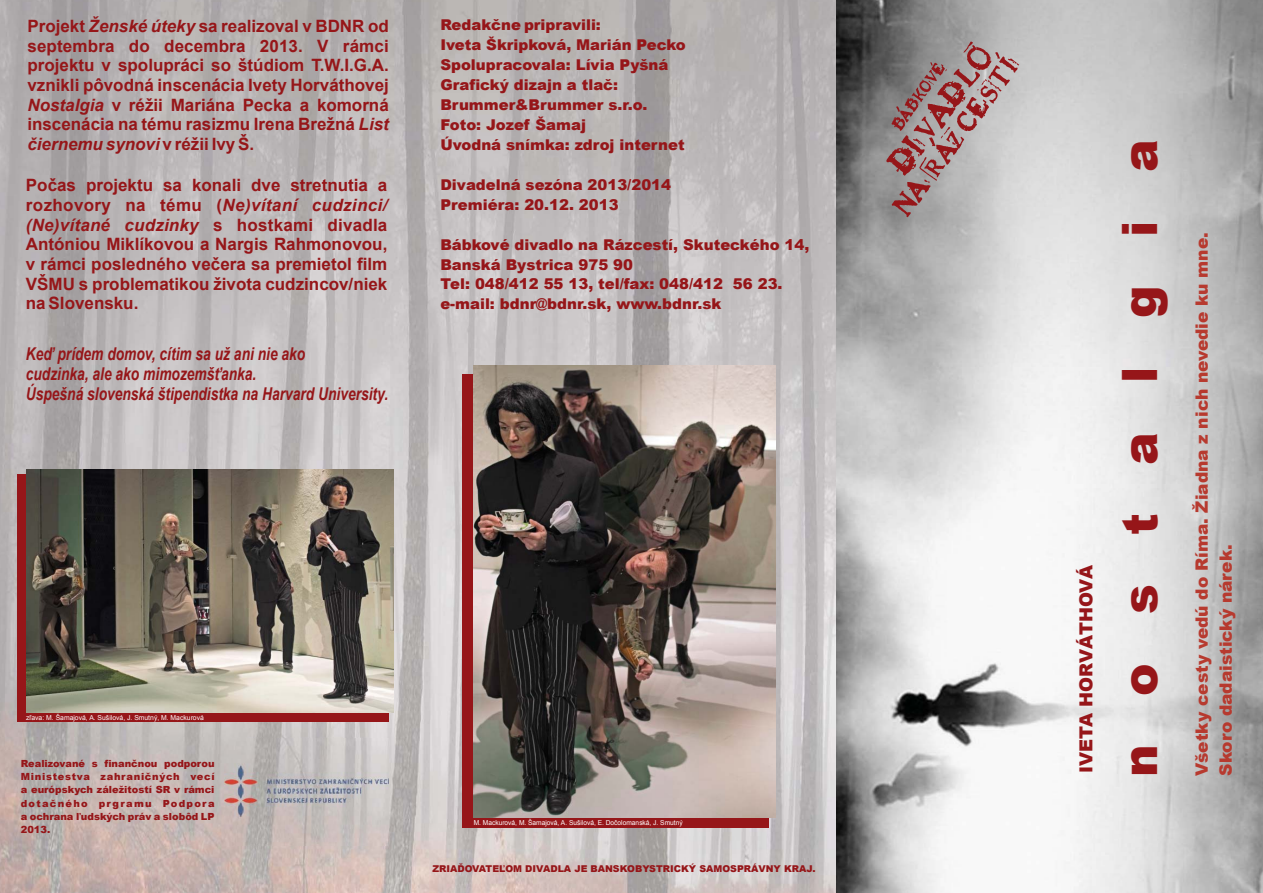
<style>
.page{position:relative;width:1263px;height:893px;background:#fff}
.page>*{position:absolute;margin:0;border:0;box-sizing:border-box;transform-origin:0 0}
.t1{font:900 48.9px "Arial";color:#961619}
.t2{font:900 18px "Arial";color:#961619}
.t3{font:italic 700 17.7px/20px "Arial";color:#961619;scale:.78 1}
.t4{font:700 16.95px/19.6px "Arial";color:#961619;text-align:justify}
.t5{font:900 16.95px/24px "Arial";color:#b73a2f}
.t6{font:900 14.85px/20px "Arial";color:#961619}
.t7{font:900 9.75px/13.2px "Arial";color:#961619;text-align:justify}
.t8{font:900 9.45px "Arial";color:#961619}
.t9{font:6.75px "Arial";color:#fff}
.s1{font-style:italic}
</style>
<div class="page">
<img style="left:0;top:0;width:1263px;height:893px">
<svg style="left:886px;top:41px;width:133px;height:176px;background:#a89494"></svg>
<div style="left:18px;top:475px;width:371px;height:247px;background:#961619"></div>
<img style="left:26px;top:470px;width:368px;height:243px">
<div style="left:462px;top:375px;width:306px;height:453px;background:#961619"></div>
<img style="left:474px;top:365px;width:301px;height:452px">
<img style="left:225px;top:738px;width:164px;height:107px">
<p class="t4" style="left:27px;top:16px;width:363px">Projekt <span class="s1">Ženské úteky</span> sa realizoval v BDNR od septembra do decembra 2013. V rámci projektu v spolupráci so štúdiom T.W.I.G.A. vznikli pôvodná inscenácia Ivety Horváthovej <span class="s1">Nostalgia</span> v réžii Mariána Pecka a komorná inscenácia na tému rasizmu Irena Brežná <span class="s1">List čiernemu synovi</span> v réžii Ivy Š.</p>
<p class="t4" style="left:26px;top:176px;width:363px">Počas projektu sa konali dve stretnutia a rozhovory na tému (<span class="s1">Ne)vítaní cudzinci/ (Ne)vítané cudzinky</span> s hostkami divadla Antóniou Miklíkovou a Nargis Rahmonovou, v rámci posledného večera sa premietol film VŠMU s problematikou života cudzincov/niek na Slovensku.</p>
<p class="t3" style="left:26px;top:344px;width:466px">Keď prídem domov, cítim sa už ani nie ako<br>cudzinka, ale ako mimozemšťanka.<br>Úspešná slovenská štipendistka na Harvard University.</p>
<p class="t6" style="left:440px;top:14px;width:247px">Redakčne pripravili:<br>Iveta Škripková, Marián Pecko<br>Spolupracovala: Lívia Pyšná<br>Grafický dizajn a tlač:<br>Brummer&amp;Brummer s.r.o.<br>Foto: Jozef Šamaj<br>Úvodná snímka: zdroj internet</p>
<p class="t6" style="left:440px;top:174px;width:232px">Divadelná sezóna 2013/2014<br>Premiéra: 20.12. 2013</p>
<p class="t6" style="left:440px;top:234px;width:371px">Bábkové divadlo na Rázcestí, Skuteckého 14, Banská Bystrica 975 90<br>Tel: 048/412 55 13, tel/fax: 048/412 56 23. e-mail: bdnr@bdnr.sk, www.bdnr.sk</p>
<p class="t9" style="left:26px;top:714px;width:179px">zľava: M. Šamajová, A. Sušilová, J. Smutný, M. Mackurová</p>
<p class="t7" style="left:21px;top:756px;width:195px">Realizované s finančnou podporou Ministestva zahraničných vecí a európskych záležitostí SR v rámci dotačného prgramu Podpora a ochrana ľudských práv a slobôd LP 2013.</p>
<p class="t9" style="left:474px;top:819px;width:211px">M. Mackurová, M. Šamajová, A. Sušilová, E. Dočolomanská, J. Smutný</p>
<p class="t8" style="left:432px;top:862px;width:385px">ZRIAĎOVATEĽOM DIVADLA JE BANSKOBYSTRICKÝ SAMOSPRÁVNY KRAJ.</p>
<p class="t2" style="left:1073px;top:772px;width:209px;rotate:-90deg">IVETA HORVÁTHOVÁ</p>
<h1 class="t1" style="left:1103px;top:777px;width:639px;rotate:-90deg">n o s t a l g i a</h1>
<p class="t5" style="left:1189px;top:776px;width:545px;rotate:-90deg">Všetky cesty vedú do Ríma. Žiadna z nich nevedie ku mne.<br>Skoro dadaistický nárek.</p>
</div>
